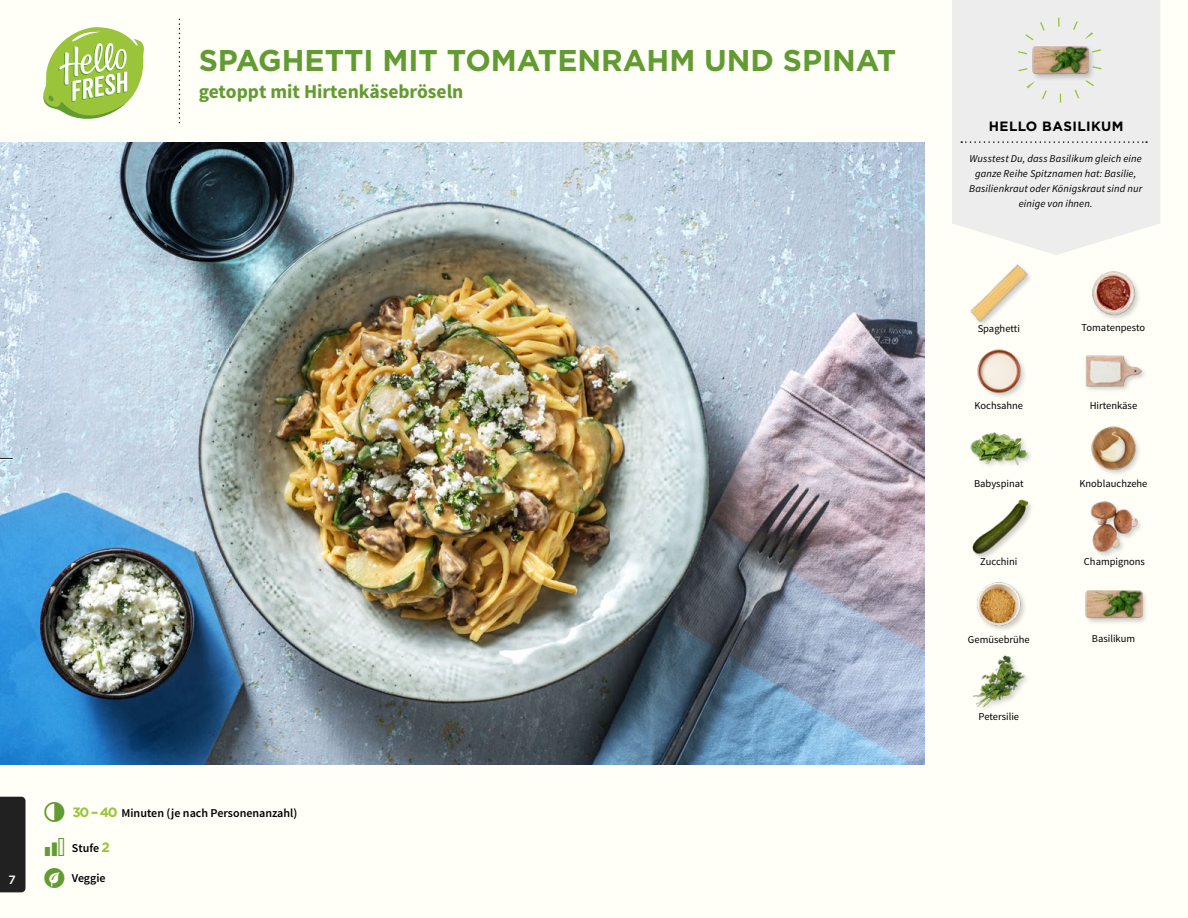
<style>
.page{position:relative;width:1188px;height:918px;background:#fffef7}
.page>*{position:absolute;margin:0;border:0;box-sizing:border-box;transform-origin:0 0}
.t1{font:700 30px "Gotham";color:#619b31}
.t2{font:700 19.5px "Source Sans Pro";color:#619b31}
.t3{font:700 13.5px "Gotham";letter-spacing:.03em;color:#000}
.t4{font:600 12px "Source Sans Pro";color:#000}
.t5{font:500 12px "Gotham";color:#fffef7}
.t6{font:italic 10.5px/14.7px "Source Sans Pro";letter-spacing:.01em;color:#000;text-align:center}
.t7{font:10.5px "Source Sans Pro";color:#000}
.s1{font-family:"Gotham";font-weight:700;font-size:13.5px;color:#9ac43a}
</style>
<div class="page">
<img style="left:973px;top:655px;width:53px;height:53px">
<div style="left:1085px;top:588px;width:64px;height:37px;background:#000;opacity:.2"></div>
<img style="left:1085px;top:588px;width:57px;height:37px">
<img style="left:977px;top:582px;width:48px;height:48px">
<div style="left:971px;top:499px;width:63px;height:62px;background:#000;opacity:.2"></div>
<img style="left:971px;top:499px;width:57px;height:56px">
<img style="left:1090px;top:501px;width:51px;height:54px">
<img style="left:1091px;top:426px;width:48px;height:48px">
<div style="left:970px;top:431px;width:64px;height:41px;background:#000;opacity:.2"></div>
<img style="left:970px;top:431px;width:58px;height:41px">
<img style="left:977px;top:349px;width:48px;height:48px">
<div style="left:1085px;top:354px;width:63px;height:39px;background:#000;opacity:.2"></div>
<img style="left:1085px;top:354px;width:57px;height:39px">
<img style="left:1092px;top:271px;width:47px;height:48px">
<img style="left:970px;top:265px;width:57px;height:57px">
<svg style="left:43px;top:27px;width:101px;height:92px"></svg>
<div style="left:952px;top:0;width:208px;height:255px;background:#ededed"></div>
<svg style="left:961px;top:141px;width:186px;height:2px"></svg>
<div style="left:1031px;top:45px;width:64px;height:37px;background:#000;opacity:.2"></div>
<img style="left:1031px;top:31px;width:57px;height:58px">
<div style="left:1017px;top:18px;width:85px;height:85px;border:9px dashed #9ac43a;border-radius:50%"></div>
<div style="left:0;top:797px;width:26px;height:95px;background:#222121"></div>
<img style="left:0;top:142px;width:925px;height:623px">
<svg style="left:0;top:458px;width:13px;height:2px"></svg>
<h1 class="t1" style="left:199px;top:41px;width:699px">SPAGHETTI MIT TOMATENRAHM UND SPINAT</h1>
<h2 class="t2" style="left:199px;top:79px;width:266px">getoppt mit Hirtenkäsebröseln</h2>
<p class="t5" style="left:9px;top:872px;width:6px">1</p>
<p class="t5" style="left:9px;top:872px;width:9px">7</p>
<p class="t4" style="left:72px;top:805px;width:227px"><span class="s1">30 –40</span> Minuten (je nach Personenanzahl)</p>
<p class="t4" style="left:72px;top:841px;width:40px">Stufe <span class="s1">2</span></p>
<p class="t4" style="left:72px;top:870px;width:35px">Veggie</p>
<p class="t3" style="left:989px;top:117px;width:136px">HELLO BASILIKUM</p>
<p class="t6" style="left:969px;top:152px;width:175px">Wusstest Du, dass Basilikum gleich eine ganze Reihe Spitznamen hat: Basilie, Basilienkraut oder Königskraut sind nur einige von ihnen.</p>
<p class="t7" style="left:978px;top:322px;width:44px">Spaghetti</p>
<p class="t7" style="left:1082px;top:321px;width:65px">Tomatenpesto</p>
<p class="t7" style="left:975px;top:399px;width:50px">Kochsahne</p>
<p class="t7" style="left:1090px;top:399px;width:49px">Hirtenkäse</p>
<p class="t7" style="left:974px;top:477px;width:51px">Babyspinat</p>
<p class="t7" style="left:1079px;top:477px;width:70px">Knoblauchzehe</p>
<p class="t7" style="left:980px;top:555px;width:39px">Zucchini</p>
<p class="t7" style="left:1084px;top:555px;width:63px">Champignons</p>
<p class="t7" style="left:968px;top:633px;width:63px">Gemüsebrühe</p>
<p class="t7" style="left:1092px;top:632px;width:45px">Basilikum</p>
<p class="t7" style="left:979px;top:710px;width:42px">Petersilie</p>
</div>
